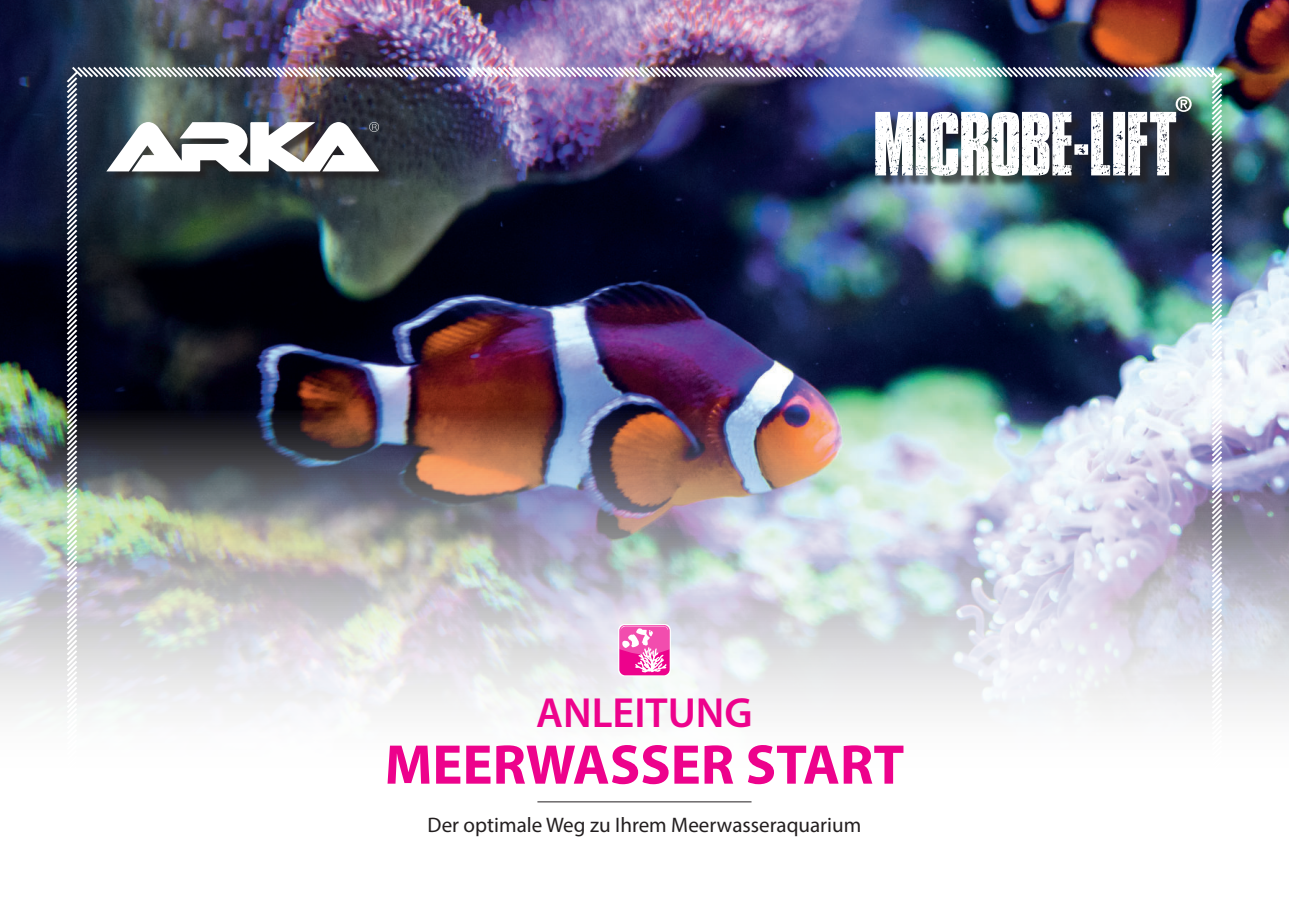
<style>
.page{position:relative;width:1289px;height:919px;background:#fff}
.page>*{position:absolute;margin:0;border:0;box-sizing:border-box;transform-origin:0 0}
.t1{font:700 56.4px "Myriad Pro";color:#ed028c}
.t2{font:600 42.3px "Myriad Pro";color:#ed028c}
.t3{font:21px "Myriad Pro";color:#231f20}
</style>
<div class="page">
<img style="left:0;top:0;width:1288px;height:410px">
<img style="left:0;top:410px;width:1288px;height:302px">
<img style="left:65px;top:65px;width:1159px;height:738px">
<svg style="left:618px;top:624px;width:53px;height:52px"></svg>
<div style="left:619px;top:625px;width:50px;height:50px;background:#ed028c;border-radius:6px"></div>
<svg style="left:619px;top:625px;width:50px;height:47px"></svg>
<hr style="left:537px;top:801px;width:214px;height:1px;background:#231f20">
<div style="left:108px;top:123px;width:281px;height:59px;background:#231f20;opacity:.75"></div>
<svg style="left:106px;top:122px;width:273px;height:49px"></svg>
<div style="left:877px;top:98px;width:327px;height:91px;background:#231f20;opacity:.75"></div>
<img style="left:875px;top:96px;width:316px;height:80px">
<h2 class="t2" style="left:536px;top:696px;width:218px">ANLEITUNG</h2>
<h1 class="t1" style="left:384px;top:743px;width:521px">MEERWASSER START</h1>
<p class="t3" style="left:427px;top:817px;width:435px">Der optimale Weg zu Ihrem Meerwasseraquarium</p>
</div>
